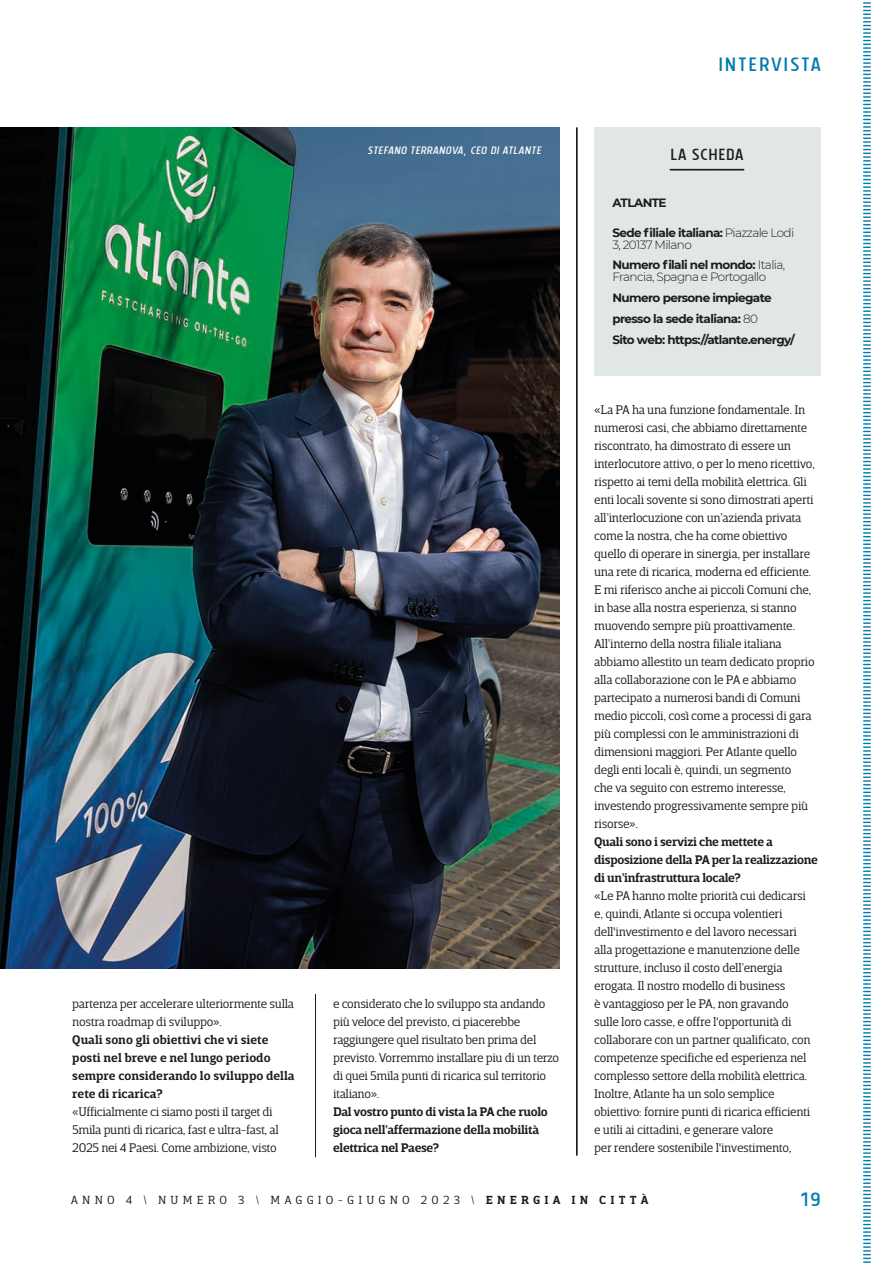
<style>
.page{position:relative;width:893px;height:1263px;background:#fff}
.page>*{position:absolute;margin:0;border:0;box-sizing:border-box;transform-origin:0 0}
.t1{font:27px "Tolyer Bookno.1";letter-spacing:.04em;color:#007cb0}
.t2{font:22.5px "Tolyer Bookno.1";color:#1d1d1b}
.t3{font:italic 15px "Tolyer Bookno.1";color:#fff}
.t4{font:300 12.75px/18px "Breve Slab Text";letter-spacing:-.025em;color:#1d1d1b}
.t5{font:600 12.75px/18px "Breve Slab Text";letter-spacing:-.025em;color:#1d1d1b}
.t6{font:600 12.75px/18px "Breve Slab Text";color:#1d1d1b}
.t7{font:300 12px/12px "Montserrat";letter-spacing:-.05em;color:#1d1d1b}
.t8{font:700 12px/21px "Montserrat";letter-spacing:-.05em;color:#1d1d1b}
.t9{font:300 12px "Breve Slab Text";letter-spacing:.35em;color:#1d1d1b}
.s1{font-weight:700}
.s2{font-weight:300}
.s3{font-weight:600}
</style>
<div class="page">
<svg style="left:863px;top:2px;width:8px;height:1261px"></svg>
<svg style="left:315px;top:994px;width:1px;height:163px"></svg>
<svg style="left:576px;top:128px;width:1px;height:1027px"></svg>
<div style="left:594px;top:128px;width:226px;height:248px;background:#e1e7e2"></div>
<svg style="left:670px;top:169px;width:74px;height:1px"></svg>
<img style="left:0;top:128px;width:560px;height:841px">
<p class="t4" style="left:72px;top:995px;width:223px">partenza per accelerare ulteriormente sulla nostra roadmap di sviluppo».</p>
<p class="t6" style="left:72px;top:1031px;width:224px">Quali sono gli obiettivi che vi siete posti nel breve e nel lungo periodo sempre considerando lo sviluppo della rete di ricarica?</p>
<p class="t4" style="left:72px;top:1103px;width:208px">«Ufficialmente ci siamo posti il target di<br>5mila punti di ricarica, fast e ultra-fast, al<br>2025 nei 4 Paesi. Come ambizione, visto</p>
<p class="t3" style="left:367px;top:142px;width:176px">STEFANO TERRANOVA, CEO DI ATLANTE</p>
<p class="t4" style="left:333px;top:995px;width:228px">e considerato che lo sviluppo sta andando più veloce del previsto, ci piacerebbe raggiungere quel risultato ben prima del previsto. Vorremmo installare piu di un terzo di quei 5mila punti di ricarica sul territorio italiano».</p>
<p class="t5" style="left:333px;top:1103px;width:216px">Dal vostro punto di vista la PA che ruolo gioca nell’affermazione della mobilità elettrica nel Paese?</p>
<h1 class="t1" style="left:718px;top:51px;width:105px">INTERVISTA</h1>
<h2 class="t2" style="left:670px;top:143px;width:75px">LA SCHEDA</h2>
<p class="t8" style="left:612px;top:192px;width:56px">ATLANTE</p>
<p class="t7" style="left:612px;top:226px;width:183px"><span class="s1">Sede filiale italiana:</span> Piazzale Lodi<br>3, 20137 Milano</p>
<p class="t7" style="left:612px;top:259px;width:174px"><span class="s1">Numero filali nel mondo:</span> Italia,<br>Francia, Spagna e Portogallo</p>
<p class="t8" style="left:612px;top:287px;width:184px">Numero persone impiegate presso la sede italiana: <span class="s2">80<br></span>Sito web: https://atlante.energy/</p>
<p class="t4" style="left:594px;top:401px;width:222px">«La PA ha una funzione fondamentale. In numerosi casi, che abbiamo direttamente riscontrato, ha dimostrato di essere un interlocutore attivo, o per lo meno ricettivo, rispetto ai temi della mobilità elettrica. Gli enti locali sovente si sono dimostrati aperti all’interlocuzione con un’azienda privata come la nostra, che ha come obiettivo quello di operare in sinergia, per installare una rete di ricarica, moderna ed efficiente.<br>E mi riferisco anche ai piccoli Comuni che, in base alla nostra esperienza, si stanno muovendo sempre più proattivamente.<br>All’interno della nostra filiale italiana abbiamo allestito un team dedicato proprio alla collaborazione con le PA e abbiamo partecipato a numerosi bandi di Comuni medio piccoli, così come a processi di gara più complessi con le amministrazioni di dimensioni maggiori. Per Atlante quello degli enti locali è, quindi, un segmento<br>che va seguito con estremo interesse, investendo progressivamente sempre più risorse».</p>
<p class="t5" style="left:594px;top:833px;width:225px">Quali sono i servizi che mettete a disposizione della PA per la realizzazione di un’infrastruttura locale?</p>
<p class="t4" style="left:594px;top:887px;width:218px">«Le PA hanno molte priorità cui dedicarsi e, quindi, Atlante si occupa volentieri dell'investimento e del lavoro necessari alla progettazione e manutenzione delle strutture, incluso il costo dell’energia erogata. Il nostro modello di business<br>è vantaggioso per le PA, non gravando sulle loro casse, e offre l'opportunità di collaborare con un partner qualificato, con competenze specifiche ed esperienza nel complesso settore della mobilità elettrica.<br>Inoltre, Atlante ha un solo semplice obiettivo: fornire punti di ricarica efficienti e utili ai cittadini, e generare valore<br>per rendere sostenibile l'investimento,</p>
<p class="t9" style="left:71px;top:1193px;width:579px">ANNO 4 \ NUMERO 3 \ MAGGIO-GIUGNO 2023 \ <span class="s3">ENERGIA IN CITTÀ</span></p>
<h1 class="t1" style="left:801px;top:1185px;width:22px">19</h1>
</div>
